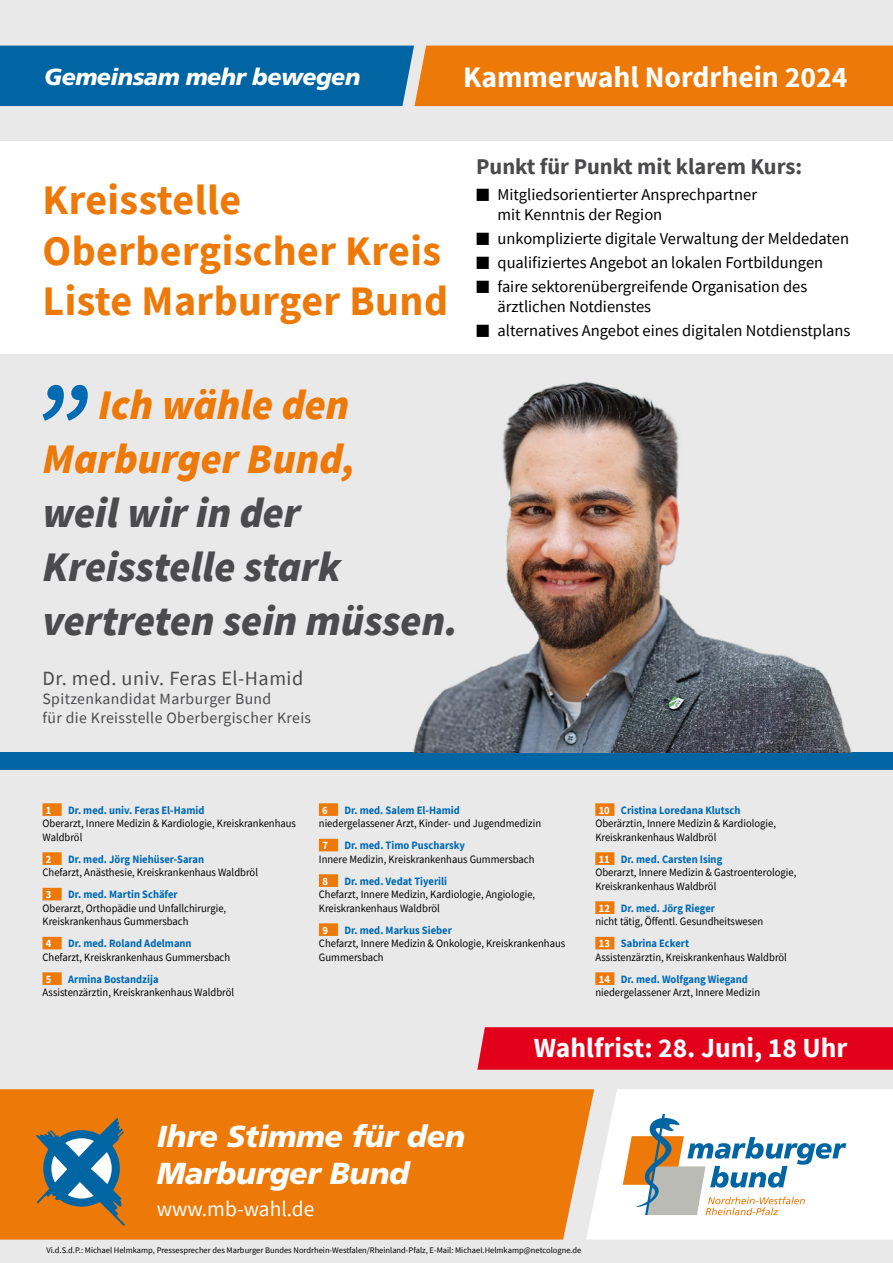
<style>
.page{position:relative;width:893px;height:1263px;background:#e9e9ea}
.page>*{position:absolute;margin:0;border:0;box-sizing:border-box;transform-origin:0 0}
.t1{font:700 42px/50.4px "Source Sans Pro";letter-spacing:.01em;color:#ed7908}
.t2{font:italic 900 42px/54px "Source Sans Pro";color:#4b4b4d}
.t3{font:italic 900 42px/54px "Source Sans Pro";color:#ed7908;text-align:right}
.t4{font:italic 900 30.3px/36.3px "Frutiger LT";letter-spacing:-.01em;color:#fff}
.t5{font:700 29.7px "Source Sans Pro";color:#fff}
.t6{font:700 27.6px "Source Sans Pro";color:#fff}
.t7{font:italic 900 23.25px "Frutiger LT";letter-spacing:-.02em;color:#fff}
.t8{font:700 22.5px "Source Sans Pro";color:#4b4b4d}
.t9{font:21.45px "Source Sans Pro";color:#fff}
.t10{font:20.25px "Source Sans Pro";letter-spacing:.025em;color:#4b4b4d}
.t11{font:16.5px/19.8px "Source Sans Pro";color:#000}
.t12{font:15.75px/18.9px "Source Sans Pro";letter-spacing:.025em;color:#4b4b4d}
.t13{font:11.25px/13.5px "Source Sans Pro";color:#000;scale:.94 1}
.t14{font:700 11.25px "Source Sans Pro";color:#006ab3;scale:.94 1}
.t15{font:700 11.25px "Source Sans Pro";color:#fff;scale:.94 1}
.t16{font:8.55px "Source Sans Pro";color:#000}
.s1{font-size:15px}
.s2{font-weight:700;color:#fff}
.s3{font-weight:700;color:#006ab3}
</style>
<div class="page">
<div style="left:0;top:1089px;width:586px;height:150px;background:#ed7908"></div>
<div style="left:0;top:142px;width:893px;height:212px;background:#fff"></div>
<svg style="left:586px;top:1089px;width:307px;height:150px;background:#fcfbfb"></svg>
<svg style="left:623px;top:1114px;width:223px;height:101px;background:#d1d5d2"></svg>
<svg style="left:34px;top:1116px;width:91px;height:110px;background:#877e66"></svg>
<div style="left:477px;top:1027px;width:416px;height:43px;background:#e2001a"></div>
<svg style="left:0;top:46px;width:893px;height:60px;background:#807151"></svg>
<div style="left:43px;top:803px;width:19px;height:13px;background:#ed7908"></div>
<div style="left:43px;top:852px;width:19px;height:13px;background:#ed7908"></div>
<div style="left:43px;top:888px;width:19px;height:12px;background:#ed7908"></div>
<div style="left:43px;top:937px;width:19px;height:12px;background:#ed7908"></div>
<div style="left:43px;top:972px;width:19px;height:13px;background:#ed7908"></div>
<div style="left:319px;top:803px;width:19px;height:13px;background:#ed7908"></div>
<div style="left:319px;top:839px;width:19px;height:12px;background:#ed7908"></div>
<div style="left:319px;top:874px;width:19px;height:13px;background:#ed7908"></div>
<div style="left:319px;top:923px;width:19px;height:13px;background:#ed7908"></div>
<div style="left:595px;top:803px;width:19px;height:13px;background:#ed7908"></div>
<div style="left:595px;top:852px;width:19px;height:13px;background:#ed7908"></div>
<div style="left:595px;top:901px;width:19px;height:13px;background:#ed7908"></div>
<div style="left:595px;top:937px;width:19px;height:12px;background:#ed7908"></div>
<div style="left:595px;top:972px;width:19px;height:13px;background:#ed7908"></div>
<div style="left:0;top:753px;width:893px;height:17px;background:#0065a2"></div>
<img style="left:413px;top:382px;width:438px;height:371px">
<svg style="left:43px;top:385px;width:45px;height:36px"></svg>
<h3 class="t7" style="left:44px;top:63px;width:318px">Gemeinsam mehr bewegen</h3>
<h3 class="t5" style="left:463px;top:57px;width:386px">Kammerwahl Nordrhein 2024</h3>
<h1 class="t1" style="left:43px;top:174px;width:407px">Kreisstelle<br>Oberbergischer Kreis<br>Liste Marburger Bund</h1>
<h1 class="t3" style="left:43px;top:376px;width:315px">Ich wähle den<br>Marburger Bund,</h1>
<h1 class="t2" style="left:43px;top:484px;width:417px">weil wir in der<br>Kreisstelle stark vertreten sein müssen.</h1>
<h3 class="t10" style="left:43px;top:665px;width:262px">Dr. med. univ. Feras El-Hamid</h3>
<h3 class="t12" style="left:43px;top:689px;width:270px">Spitzenkandidat Marburger Bund<br>für die Kreisstelle Oberbergischer Kreis</h3>
<h3 class="t8" style="left:476px;top:151px;width:327px">Punkt für Punkt mit klarem Kurs:</h3>
<h3 class="t11" style="left:497px;top:185px;width:261px;text-indent:-21px"><span class="s1">■</span> Mitgliedsorientierter Ansprechpartner mit Kenntnis der Region</h3>
<h3 class="t11" style="left:476px;top:228px;width:374px"><span class="s1">■</span> unkomplizierte digitale Verwaltung der Meldedaten</h3>
<h3 class="t11" style="left:476px;top:252px;width:348px"><span class="s1">■</span> qualifiziertes Angebot an lokalen Fortbildungen</h3>
<h3 class="t11" style="left:497px;top:276px;width:311px;text-indent:-21px"><span class="s1">■</span> faire sektorenübergreifende Organisation des ärztlichen Notdienstes</h3>
<h3 class="t11" style="left:476px;top:320px;width:376px"><span class="s1">■</span> alternatives Angebot eines digitalen Notdienstplans</h3>
<p class="t15" style="left:46px;top:802px;width:7px">1</p>
<p class="t14" style="left:68px;top:802px;width:147px">Dr. med. univ. Feras El-Hamid</p>
<p class="t13" style="left:43px;top:817px;width:271px">Oberarzt, Innere Medizin &amp; Kardiologie, Kreiskrankenhaus<br>Waldbröl</p>
<p class="t15" style="left:46px;top:851px;width:7px">2</p>
<p class="t14" style="left:68px;top:851px;width:146px">Dr. med. Jörg Niehüser-Saran</p>
<p class="t13" style="left:43px;top:866px;width:231px">Chefarzt, Anästhesie, Kreiskrankenhaus Waldbröl</p>
<p class="t15" style="left:46px;top:887px;width:7px">3</p>
<p class="t14" style="left:68px;top:887px;width:118px">Dr. med. Martin Schäfer</p>
<p class="t13" style="left:43px;top:901px;width:197px">Oberarzt, Orthopädie und Unfallchirurgie,<br>Kreiskrankenhaus Gummersbach</p>
<p class="t15" style="left:46px;top:936px;width:7px">4</p>
<p class="t14" style="left:68px;top:936px;width:133px">Dr. med. Roland Adelmann</p>
<p class="t13" style="left:43px;top:950px;width:201px">Chefarzt, Kreiskrankenhaus Gummersbach</p>
<p class="t15" style="left:46px;top:971px;width:7px">5</p>
<p class="t14" style="left:68px;top:971px;width:98px">Armina Bostandzija</p>
<p class="t13" style="left:43px;top:986px;width:205px">Assistenzärztin, Kreiskrankenhaus Waldbröl</p>
<p class="t15" style="left:322px;top:802px;width:7px">6</p>
<p class="t14" style="left:344px;top:802px;width:124px">Dr. med. Salem El-Hamid</p>
<p class="t13" style="left:319px;top:817px;width:238px">niedergelassener Arzt, Kinder- und Jugendmedizin</p>
<p class="t15" style="left:322px;top:838px;width:7px">7</p>
<p class="t14" style="left:344px;top:838px;width:130px">Dr. med. Timo Puscharsky</p>
<p class="t13" style="left:319px;top:852px;width:231px">Innere Medizin, Kreiskrankenhaus Gummersbach</p>
<p class="t15" style="left:322px;top:873px;width:7px">8</p>
<p class="t14" style="left:344px;top:873px;width:111px">Dr. med. Vedat Tiyerili</p>
<p class="t13" style="left:319px;top:888px;width:232px">Chefarzt, Innere Medizin, Kardiologie, Angiologie,<br>Kreiskrankenhaus Waldbröl</p>
<p class="t15" style="left:322px;top:922px;width:7px">9</p>
<p class="t14" style="left:344px;top:922px;width:116px">Dr. med. Markus Sieber</p>
<p class="t13" style="left:319px;top:937px;width:263px">Chefarzt, Innere Medizin &amp; Onkologie, Kreiskrankenhaus<br>Gummersbach</p>
<p class="t13" style="left:595px;top:803px;width:194px;text-indent:3px"><span class="s2">10</span> <span class="s3">Cristina Loredana Klutsch<br></span>Oberärztin, Innere Medizin &amp; Kardiologie,<br>Kreiskrankenhaus Waldbröl</p>
<p class="t13" style="left:595px;top:852px;width:215px;text-indent:3px"><span class="s2">11</span> <span class="s3">Dr. med. Carsten Ising<br></span>Oberarzt, Innere Medizin &amp; Gastroenterologie,<br>Kreiskrankenhaus Waldbröl</p>
<p class="t13" style="left:595px;top:901px;width:180px;text-indent:3px"><span class="s2">12</span> <span class="s3">Dr. med. Jörg Rieger<br></span>nicht tätig, Öffentl. Gesundheitswesen</p>
<p class="t13" style="left:595px;top:937px;width:205px;text-indent:3px"><span class="s2">13</span> <span class="s3">Sabrina Eckert<br></span>Assistenzärztin, Kreiskrankenhaus Waldbröl</p>
<p class="t13" style="left:595px;top:972px;width:177px;text-indent:3px"><span class="s2">14</span> <span class="s3">Dr. med. Wolfgang Wiegand </span>niedergelassener Arzt, Innere Medizin</p>
<h3 class="t6" style="left:534px;top:1030px;width:315px">Wahlfrist: 28. Juni, 18 Uhr</h3>
<h2 class="t4" style="left:157px;top:1118px;width:310px">Ihre Stimme für den<br>Marburger Bund</h2>
<h3 class="t9" style="left:157px;top:1195px;width:159px">www.mb-wahl.de</h3>
<p class="t16" style="left:46px;top:1245px;width:536px">Vi.d.S.d.P.: Michael Helmkamp, Pressesprecher des Marburger Bundes Nordrhein-Westfalen/Rheinland-Pfalz, E-Mail: MichaeI.Helmkamp@netcologne.de</p>
</div>
